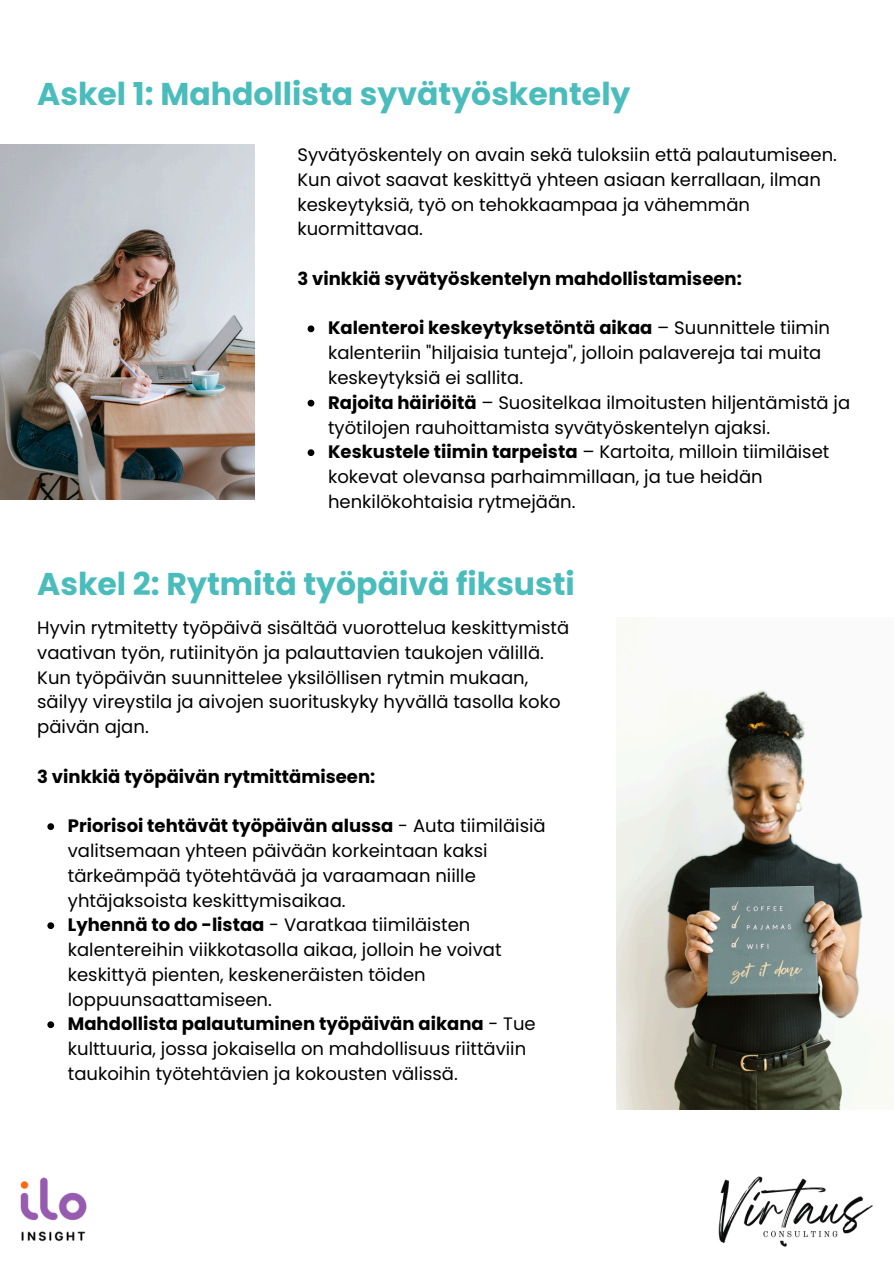
<style>
.page{position:relative;width:894px;height:1264px;background:#fff}
.page>*{position:absolute;margin:0;border:0;box-sizing:border-box;transform-origin:0 0}
.t1{font:700 31.5px "Poppins";color:#4abcbc}
.t2{font:18px/24.8px "Poppins";color:#000}
.t3{font:700 18px "Poppins";color:#000}
.s1{font-weight:700}
</style>
<div class="page">
<img style="left:0;top:145px;width:254px;height:354px">
<img style="left:616px;top:689px;width:247px;height:420px">
<svg style="left:307px;top:325px;width:7px;height:7px"></svg>
<svg style="left:307px;top:400px;width:7px;height:6px"></svg>
<svg style="left:307px;top:449px;width:7px;height:7px"></svg>
<svg style="left:47px;top:823px;width:7px;height:7px"></svg>
<svg style="left:47px;top:922px;width:7px;height:7px"></svg>
<svg style="left:47px;top:1021px;width:7px;height:7px"></svg>
<img style="left:20px;top:1177px;width:67px;height:65px">
<img style="left:718px;top:1176px;width:155px;height:71px">
<p class="t1" style="left:37px;top:71px;width:594px">Askel 1: Mahdollista syvätyöskentely</p>
<h1 class="t2" style="left:297px;top:142px;width:541px">Syvätyöskentely on avain sekä tuloksiin että palautumiseen.<br>Kun aivot saavat keskittyä yhteen asiaan kerrallaan, ilman keskeytyksiä, työ on tehokkaampaa ja vähemmän kuormittavaa.</h1>
<p class="t3" style="left:297px;top:266px;width:445px">3 vinkkiä syvätyöskentelyn mahdollistamiseen:</p>
<p class="t2" style="left:328px;top:316px;width:503px"><span class="s1">Kalenteroi keskeytyksetöntä aikaa</span> – Suunnittele tiimin kalenteriin "hiljaisia tunteja", jolloin palavereja tai muita keskeytyksiä ei sallita.</p>
<h2 class="t2" style="left:328px;top:390px;width:523px"><span class="s1">Rajoita häiriöitä</span> – Suositelkaa ilmoitusten hiljentämistä ja työtilojen rauhoittamista syvätyöskentelyn ajaksi.</h2>
<p class="t2" style="left:328px;top:439px;width:502px"><span class="s1">Keskustele tiimin tarpeista</span> – Kartoita, milloin tiimiläiset kokevat olevansa parhaimmillaan, ja tue heidän henkilökohtaisia rytmejään.</p>
<p class="t1" style="left:37px;top:562px;width:539px">Askel 2: Rytmitä työpäivä fiksusti</p>
<h1 class="t2" style="left:37px;top:615px;width:533px">Hyvin rytmitetty työpäivä sisältää vuorottelua keskittymistä vaativan työn, rutiinityön ja palauttavien taukojen välillä.<br>Kun työpäivän suunnittelee yksilöllisen rytmin mukaan, säilyy vireystila ja aivojen suorituskyky hyvällä tasolla koko päivän ajan.</h1>
<p class="t3" style="left:37px;top:763px;width:339px">3 vinkkiä työpäivän rytmittämiseen:</p>
<h2 class="t2" style="left:68px;top:813px;width:479px"><span class="s1">Priorisoi tehtävät työpäivän alussa</span> - Auta tiimiläisiä valitsemaan yhteen päivään korkeintaan kaksi tärkeämpää työtehtävää ja varaamaan niille yhtäjaksoista keskittymisaikaa.</h2>
<p class="t2" style="left:68px;top:912px;width:435px"><span class="s1">Lyhennä to do -listaa</span> - Varatkaa tiimiläisten kalentereihin viikkotasolla aikaa, jolloin he voivat keskittyä pienten, keskeneräisten töiden loppuunsaattamiseen.</p>
<p class="t2" style="left:68px;top:1011px;width:469px"><span class="s1">Mahdollista palautuminen työpäivän aikana</span> - Tue kulttuuria, jossa jokaisella on mahdollisuus riittäviin taukoihin työtehtävien ja kokousten välissä.</p>
</div>
